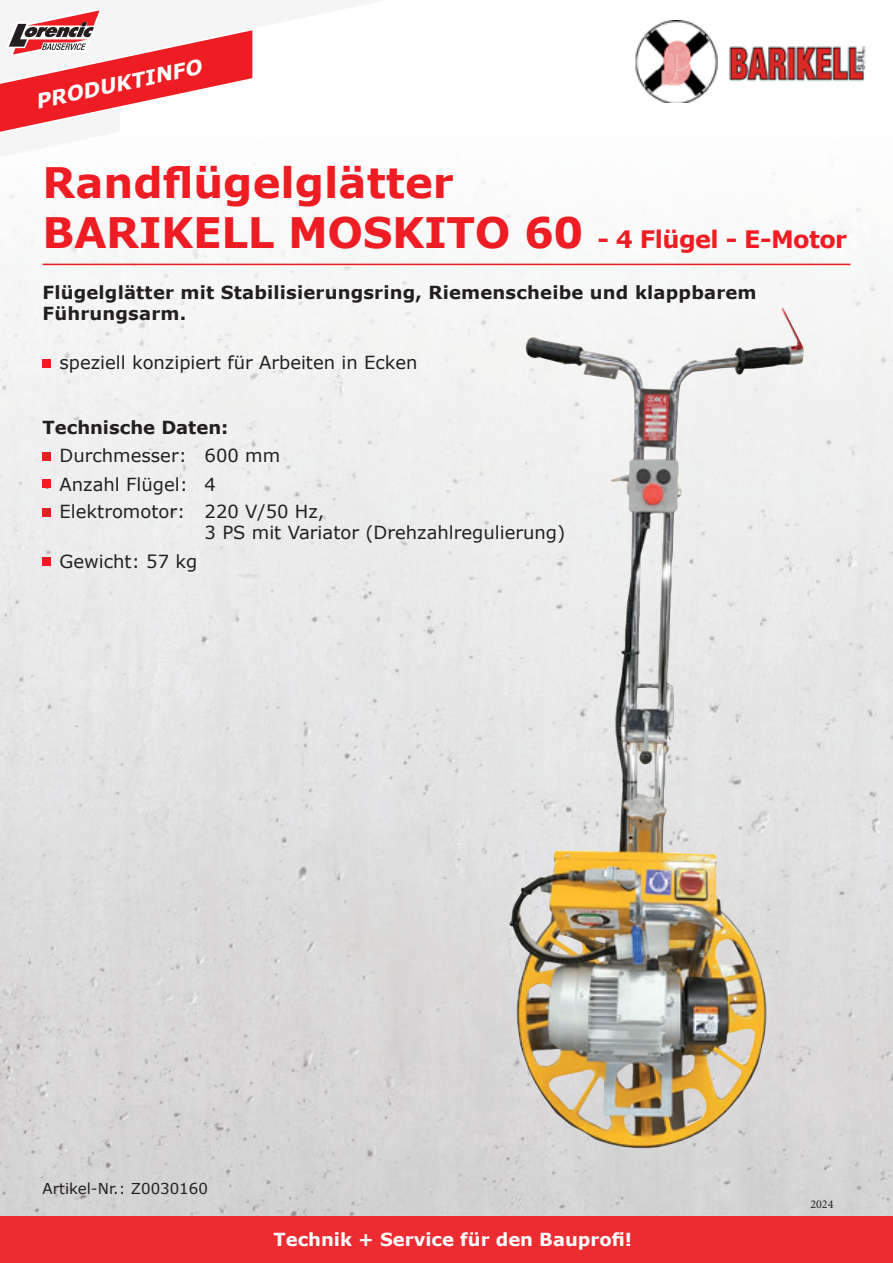
<style>
.page{position:relative;width:893px;height:1263px;background:#fff}
.page>*{position:absolute;margin:0;border:0;box-sizing:border-box;transform-origin:0 0}
.t1{font:700 42px/50.4px "Verdana";letter-spacing:-.005em;color:#ee1d23}
.t2{font:italic 700 20.25px "Verdana";color:#fff}
.t3{font:18px/21.6px "Verdana";color:#231f20}
.t4{font:700 18px/21.6px "Verdana";letter-spacing:.01em;color:#231f20}
.t5{font:700 18px "Verdana";color:#fff}
.t6{font:15px "Verdana";color:#231f20}
.t7{font:12px "Minion Pro";color:#231f20}
.s1{font-size:24px}
</style>
<div class="page">
<img style="left:0;top:20px;width:893px;height:1196px">
<div style="left:0;top:1216px;width:893px;height:47px;background:#ec2c30"></div>
<svg style="left:0;top:10px;width:387px;height:147px"></svg>
<hr style="left:43px;top:264px;width:807px;height:1px;background:#ee1d23">
<img style="left:583px;top:21px;width:284px;height:82px">
<div style="left:43px;top:359px;width:8px;height:9px;background:#ee1d23"></div>
<div style="left:43px;top:479px;width:8px;height:9px;background:#ee1d23"></div>
<div style="left:43px;top:452px;width:8px;height:8px;background:#ee1d23"></div>
<div style="left:43px;top:508px;width:8px;height:9px;background:#ee1d23"></div>
<img style="left:509px;top:308px;width:288px;height:840px">
<div style="left:43px;top:557px;width:8px;height:9px;background:#ee1d23"></div>
<p class="t2" style="left:33px;top:87px;width:171px;rotate:-12deg">PRODUKTINFO</p>
<h1 class="t1" style="left:43px;top:157px;width:806px">Randflügelglätter<br>BARIKELL MOSKITO 60 <span class="s1">- 4 Flügel - E-Motor</span></h1>
<p class="t4" style="left:43px;top:281px;width:716px">Flügelglätter mit Stabilisierungsring, Riemenscheibe und klappbarem<br>Führungsarm.</p>
<p class="t3" style="left:43px;top:351px;width:376px">• speziell konzipiert für Arbeiten in Ecken</p>
<p class="t4" style="left:43px;top:416px;width:187px">Technische Daten:</p>
<p class="t3" style="left:43px;top:445px;width:239px">• Durchmesser: 600 mm</p>
<p class="t3" style="left:43px;top:473px;width:175px">• Anzahl Flügel: 4</p>
<p class="t3" style="left:205px;top:500px;width:362px;text-indent:-162px">• Elektromotor: 220 V/50 Hz,<br>3 PS mit Variator (Drehzahlregulierung)</p>
<p class="t3" style="left:43px;top:550px;width:156px">• Gewicht: 57 kg</p>
<p class="t6" style="left:43px;top:1178px;width:167px">Artikel-Nr.: Z0030160</p>
<p class="t5" style="left:273px;top:1227px;width:360px">Technik + Service für den Bauprofi!</p>
<p class="t7" style="left:810px;top:1196px;width:25px">2024</p>
</div>
